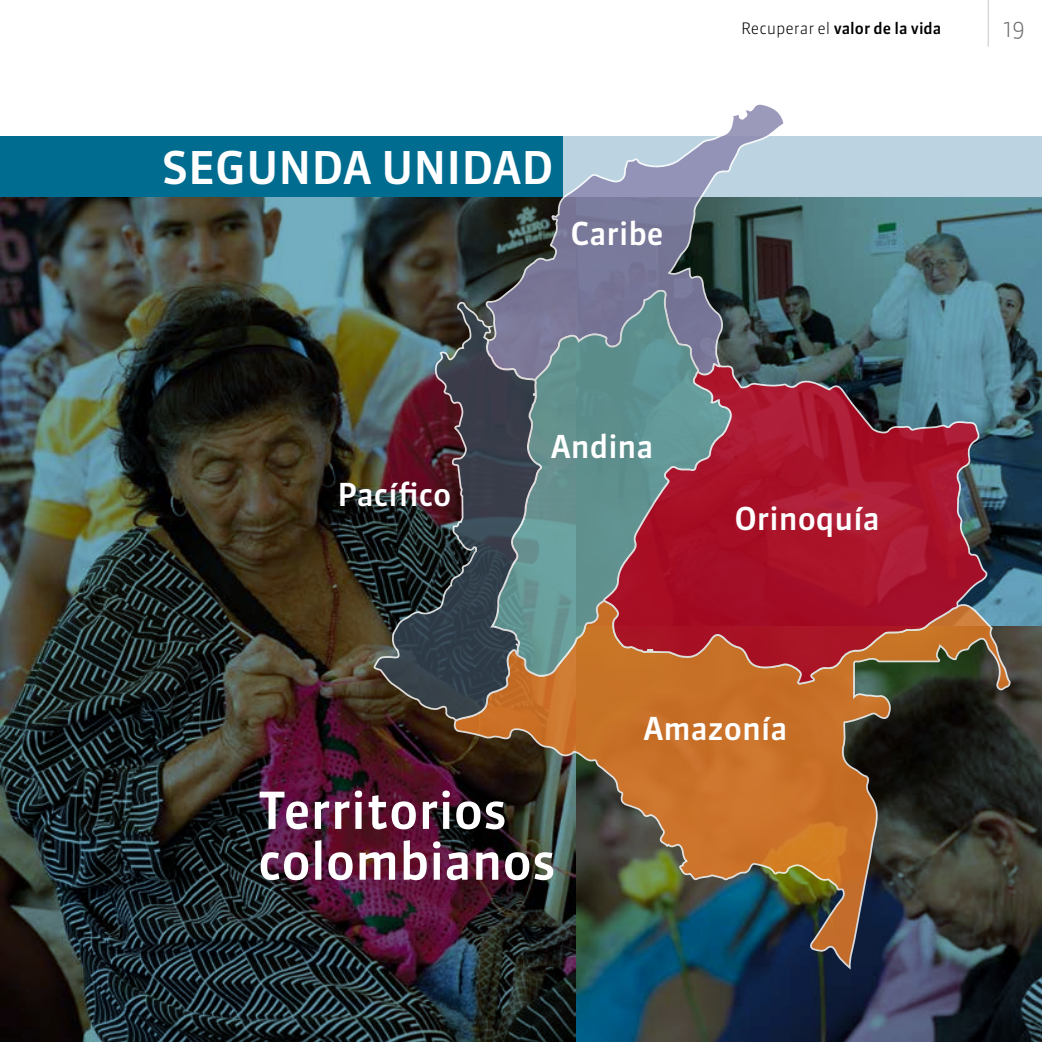
<style>
.page{position:relative;width:1042px;height:1042px;background:#fff}
.page>*{position:absolute;margin:0;border:0;box-sizing:border-box;transform-origin:0 0}
.t1{font:500 50.75px/50.8px "Sanuk OT";color:#fff}
.t2{font:500 44.98px "Sanuk OT";color:#fff}
.t3{font:500 31.5px "Sanuk OT";color:#fff}
.t4{font:300 22.75px "Sanuk OT";color:#706f6f}
.t5{font:500 15.75px "Sanuk OT";color:#000}
.s1{font-weight:300}
</style>
<div class="page">
<hr style="left:988px;top:0;width:1px;height:47px;background:#c6c6c6">
<img style="left:0;top:197px;width:1042px;height:845px">
<div style="left:557px;top:136px;width:485px;height:61px;background:#bcd4e2"></div>
<div style="left:0;top:136px;width:562px;height:61px;background:#006c8f"></div>
<svg style="left:484px;top:104px;width:303px;height:258px"></svg>
<img style="left:453px;top:599px;width:558px;height:372px">
<svg style="left:488px;top:261px;width:244px;height:416px"></svg>
<svg style="left:602px;top:362px;width:386px;height:361px"></svg>
<img style="left:372px;top:300px;width:172px;height:423px">
<h2 class="t2" style="left:162px;top:140px;width:393px">SEGUNDA UNIDAD</h2>
<p class="t3" style="left:570px;top:214px;width:94px">Caribe</p>
<p class="t5" style="left:741px;top:19px;width:202px"><span class="s1">Recuperar el</span> valor de la vida</p>
<p class="t4" style="left:1003px;top:15px;width:23px">19</p>
<p class="t3" style="left:337px;top:474px;width:116px">Pacífico</p>
<p class="t3" style="left:551px;top:427px;width:104px">Andina</p>
<p class="t3" style="left:734px;top:499px;width:147px">Orinoquía</p>
<h1 class="t1" style="left:258px;top:786px;width:299px">Territorios colombianos</h1>
<p class="t3" style="left:643px;top:708px;width:146px">Amazonía</p>
</div>
